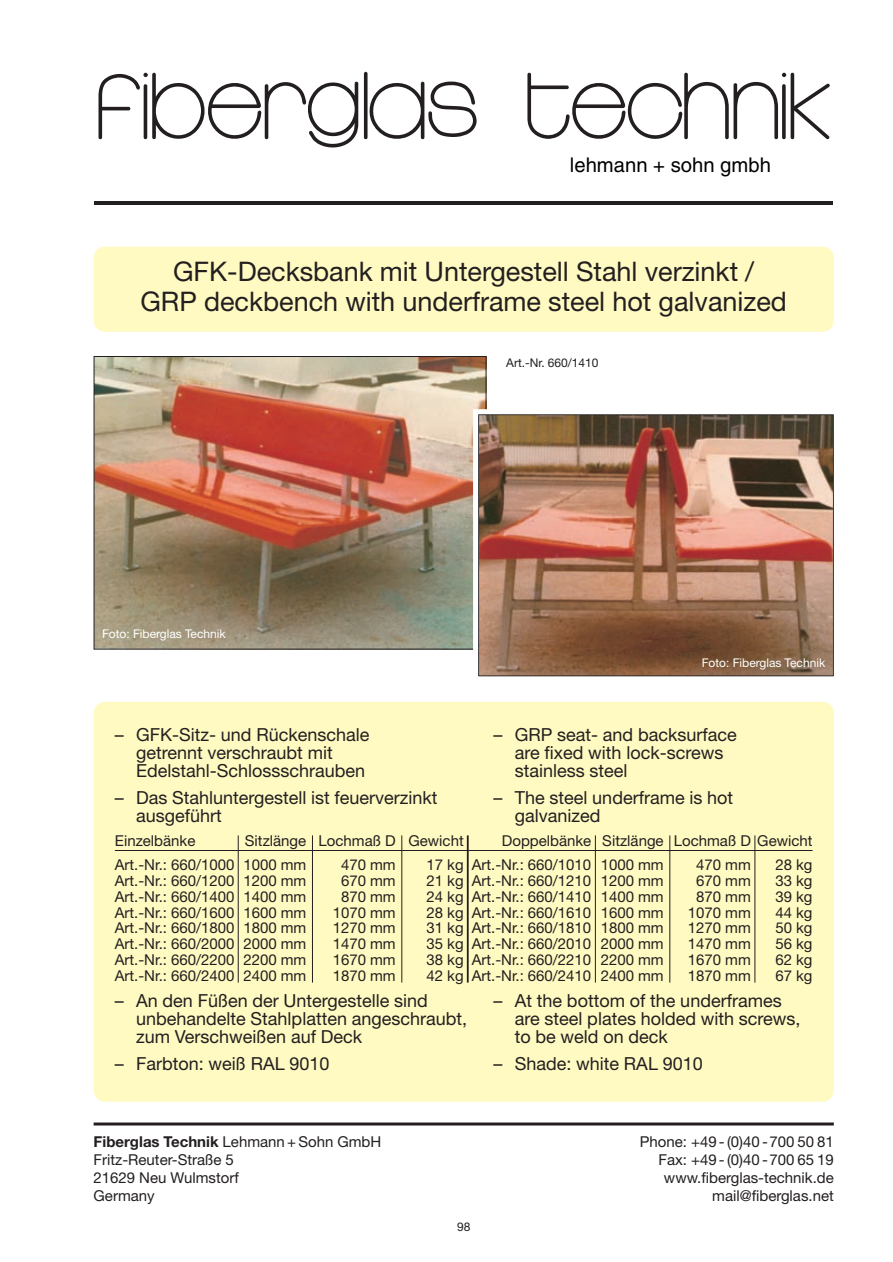
<style>
.page{position:relative;width:893px;height:1262px;background:#fff}
.page>*{position:absolute;margin:0;border:0;box-sizing:border-box;transform-origin:0 0}
.t1{font:27px/30px "Helvetica Neue";color:#231f20;text-align:center}
.t2{font:20.25px "Helvetica";color:#000}
.t3{font:18px "Helvetica Neue";color:#231f20}
.t4{font:15px "Helvetica Neue";color:#231f20}
.t5{font:700 15px "Helvetica Neue";color:#231f20}
.t6{font:12px "Helvetica Neue";color:#fff}
.t7{font:12px "Helvetica Neue";color:#231f20}
.s1{font-weight:400}
</style>
<div class="page">
<hr style="left:94px;top:1122px;width:739px;height:3px;background:#231f20">
<hr style="left:95px;top:201px;width:738px;height:4px;background:#231f20">
<svg style="left:98px;top:72px;width:731px;height:75px"></svg>
<div style="left:94px;top:247px;width:739px;height:85px;background:#fffac1;border-radius:11px"></div>
<div style="left:94px;top:702px;width:739px;height:399px;background:#fffac1;border-radius:11px"></div>
<hr style="left:115px;top:850px;width:697px;height:1px;background:#231f20">
<hr style="left:312px;top:835px;width:1px;height:147px;background:#231f20">
<hr style="left:238px;top:835px;width:1px;height:147px;background:#231f20">
<hr style="left:401px;top:835px;width:1px;height:147px;background:#231f20">
<hr style="left:467px;top:835px;width:1px;height:147px;background:#231f20">
<hr style="left:595px;top:835px;width:1px;height:147px;background:#231f20">
<hr style="left:754px;top:835px;width:1px;height:147px;background:#231f20">
<hr style="left:669px;top:835px;width:1px;height:147px;background:#231f20">
<img style="left:96px;top:358px;width:388px;height:289px">
<img style="left:479px;top:416px;width:353px;height:259px">
<div style="left:473px;top:409px;width:365px;height:272px;border:5px solid #fff"></div>
<h2 class="t2" style="left:570px;top:157px;width:202px">lehmann + sohn gmbh</h2>
<h1 class="t1" style="left:140px;top:259px;width:648px">GFK-Decksbank mit Untergestell Stahl verzinkt /<br>GRP deckbench with underframe steel hot galvanized</h1>
<p class="t6" style="left:102px;top:630px;width:125px">Foto: Fiberglas Technik</p>
<p class="t7" style="left:506px;top:358px;width:94px">Art.-Nr. 660/1410</p>
<p class="t6" style="left:701px;top:658px;width:125px">Foto: Fiberglas Technik</p>
<p class="t3" style="left:115px;top:728px;width:256px">– GFK-Sitz- und Rückenschale</p>
<p class="t3" style="left:493px;top:728px;width:245px">– GRP seat- and backsurface</p>
<p class="t3" style="left:136px;top:746px;width:198px">getrennt verschraubt mit</p>
<p class="t3" style="left:515px;top:746px;width:210px">are fixed with lock-screws</p>
<p class="t3" style="left:136px;top:764px;width:230px">Edelstahl-Schlossschrauben</p>
<p class="t3" style="left:514px;top:764px;width:114px">stainless steel</p>
<p class="t3" style="left:115px;top:791px;width:324px">– Das Stahluntergestell ist feuerverzinkt</p>
<p class="t3" style="left:493px;top:791px;width:241px">– The steel underframe is hot</p>
<p class="t3" style="left:136px;top:809px;width:87px">ausgeführt</p>
<p class="t3" style="left:514px;top:809px;width:87px">galvanized</p>
<p class="t4" style="left:115px;top:835px;width:82px">Einzelbänke</p>
<p class="t4" style="left:245px;top:835px;width:220px">Sitzlänge Lochmaß D Gewicht</p>
<p class="t4" style="left:502px;top:835px;width:312px">Doppelbänke Sitzlänge Lochmaß D Gewicht</p>
<p class="t4" style="left:115px;top:859px;width:193px">Art.-Nr.: 660/1000 1000 mm</p>
<p class="t4" style="left:341px;top:859px;width:56px">470 mm</p>
<p class="t4" style="left:426px;top:859px;width:238px">17 kg Art.-Nr.: 660/1010 1000 mm</p>
<p class="t4" style="left:696px;top:859px;width:56px">470 mm</p>
<p class="t4" style="left:775px;top:859px;width:39px">28 kg</p>
<p class="t4" style="left:115px;top:875px;width:193px">Art.-Nr.: 660/1200 1200 mm</p>
<p class="t4" style="left:341px;top:875px;width:56px">670 mm</p>
<p class="t4" style="left:426px;top:875px;width:238px">21 kg Art.-Nr.: 660/1210 1200 mm</p>
<p class="t4" style="left:696px;top:875px;width:56px">670 mm</p>
<p class="t4" style="left:775px;top:875px;width:39px">33 kg</p>
<p class="t4" style="left:115px;top:891px;width:193px">Art.-Nr.: 660/1400 1400 mm</p>
<p class="t4" style="left:341px;top:891px;width:56px">870 mm</p>
<p class="t4" style="left:426px;top:891px;width:238px">24 kg Art.-Nr.: 660/1410 1400 mm</p>
<p class="t4" style="left:696px;top:891px;width:56px">870 mm</p>
<p class="t4" style="left:775px;top:891px;width:39px">39 kg</p>
<p class="t4" style="left:115px;top:906px;width:193px">Art.-Nr.: 660/1600 1600 mm</p>
<p class="t4" style="left:333px;top:906px;width:64px">1070 mm</p>
<p class="t4" style="left:426px;top:906px;width:238px">28 kg Art.-Nr.: 660/1610 1600 mm</p>
<p class="t4" style="left:688px;top:906px;width:64px">1070 mm</p>
<p class="t4" style="left:775px;top:906px;width:39px">44 kg</p>
<p class="t4" style="left:115px;top:922px;width:193px">Art.-Nr.: 660/1800 1800 mm</p>
<p class="t4" style="left:333px;top:922px;width:64px">1270 mm</p>
<p class="t4" style="left:426px;top:922px;width:238px">31 kg Art.-Nr.: 660/1810 1800 mm</p>
<p class="t4" style="left:688px;top:922px;width:64px">1270 mm</p>
<p class="t4" style="left:775px;top:922px;width:39px">50 kg</p>
<p class="t4" style="left:115px;top:938px;width:193px">Art.-Nr.: 660/2000 2000 mm</p>
<p class="t4" style="left:333px;top:938px;width:64px">1470 mm</p>
<p class="t4" style="left:426px;top:938px;width:238px">35 kg Art.-Nr.: 660/2010 2000 mm</p>
<p class="t4" style="left:688px;top:938px;width:64px">1470 mm</p>
<p class="t4" style="left:775px;top:938px;width:39px">56 kg</p>
<p class="t4" style="left:115px;top:954px;width:193px">Art.-Nr.: 660/2200 2200 mm</p>
<p class="t4" style="left:333px;top:954px;width:64px">1670 mm</p>
<p class="t4" style="left:426px;top:954px;width:238px">38 kg Art.-Nr.: 660/2210 2200 mm</p>
<p class="t4" style="left:688px;top:954px;width:64px">1670 mm</p>
<p class="t4" style="left:775px;top:954px;width:39px">62 kg</p>
<p class="t4" style="left:115px;top:969px;width:193px">Art.-Nr.: 660/2400 2400 mm</p>
<p class="t4" style="left:333px;top:969px;width:64px">1870 mm</p>
<p class="t4" style="left:426px;top:969px;width:238px">42 kg Art.-Nr.: 660/2410 2400 mm</p>
<p class="t4" style="left:688px;top:969px;width:64px">1870 mm</p>
<p class="t4" style="left:775px;top:969px;width:39px">67 kg</p>
<p class="t3" style="left:115px;top:994px;width:314px">– An den Füßen der Untergestelle sind</p>
<p class="t3" style="left:493px;top:994px;width:290px">– At the bottom of the underframes</p>
<p class="t3" style="left:136px;top:1012px;width:332px">unbehandelte Stahlplatten angeschraubt,</p>
<p class="t3" style="left:515px;top:1012px;width:287px">are steel plates holded with screws,</p>
<p class="t3" style="left:136px;top:1030px;width:227px">zum Verschweißen auf Deck</p>
<p class="t3" style="left:515px;top:1030px;width:154px">to be weld on deck</p>
<p class="t3" style="left:115px;top:1056px;width:216px">– Farbton: weiß RAL 9010</p>
<p class="t3" style="left:493px;top:1056px;width:211px">– Shade: white RAL 9010</p>
<p class="t5" style="left:94px;top:1136px;width:289px">Fiberglas Technik <span class="s1">Lehmann + Sohn GmbH</span></p>
<p class="t4" style="left:639px;top:1136px;width:195px">Phone: +49 - (0)40 -700 50 81</p>
<p class="t4" style="left:94px;top:1154px;width:142px">Fritz-Reuter-Straße 5</p>
<p class="t4" style="left:658px;top:1154px;width:177px">Fax: +49 - (0)40 -700 65 19</p>
<p class="t4" style="left:94px;top:1172px;width:147px">21629 Neu Wulmstorf</p>
<p class="t4" style="left:664px;top:1172px;width:171px">www.fiberglas-technik.de</p>
<p class="t4" style="left:94px;top:1190px;width:63px">Germany</p>
<p class="t4" style="left:712px;top:1190px;width:123px">mail@fiberglas.net</p>
<p class="t7" style="left:457px;top:1222px;width:15px">98</p>
</div>
